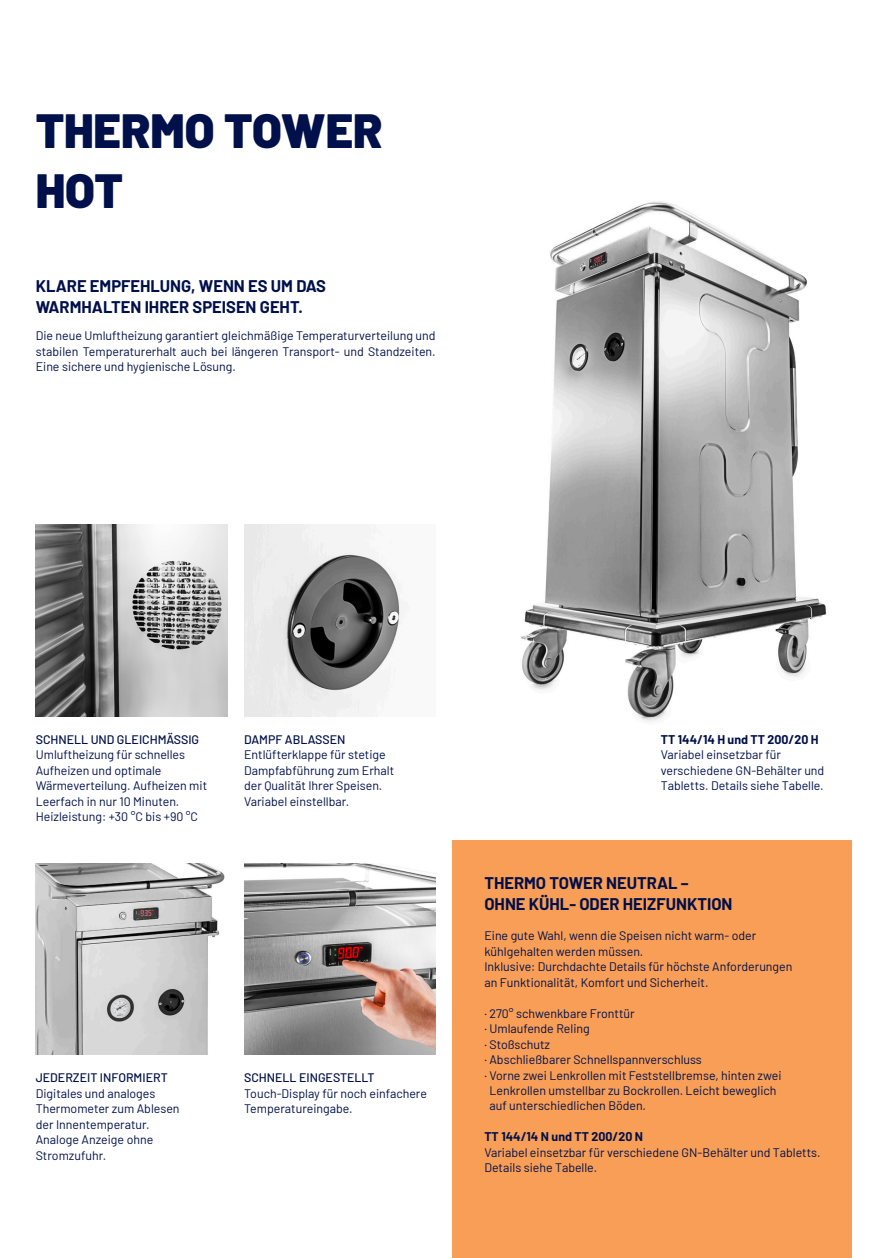
<style>
.page{position:relative;width:888px;height:1258px;background:#fff}
.page>*{position:absolute;margin:0;border:0;box-sizing:border-box;transform-origin:0 0}
.t1{font:900 48px/60px "Barlow";color:#00104a}
.t2{font:700 16.5px/20.7px "Barlow";color:#00104a}
.t3{font:12.3px/15.5px "Barlow";color:#00104a}
.t4{font:500 12.3px "Barlow";color:#00104a}
.t5{font:700 12.3px "Barlow";color:#00104a}
</style>
<div class="page">
<img style="left:36px;top:525px;width:191px;height:191px">
<img style="left:36px;top:863px;width:189px;height:192px">
<img style="left:244px;top:863px;width:191px;height:192px">
<div style="left:452px;top:840px;width:400px;height:418px;background:#f89e56"></div>
<img style="left:521px;top:201px;width:306px;height:521px">
<img style="left:244px;top:525px;width:165px;height:191px">
<h1 class="t1" style="left:36px;top:97px;width:349px">THERMO TOWER<br>HOT</h1>
<h2 class="t2" style="left:36px;top:274px;width:292px">KLARE EMPFEHLUNG, WENN ES UM DAS<br>WARMHALTEN IHRER SPEISEN GEHT.</h2>
<p class="t3" style="left:36px;top:327px;width:401px;text-align:justify">Die neue Umluftheizung garantiert gleichmäßige Temperaturverteilung und stabilen Temperaturerhalt auch bei längeren Transport- und Standzeiten.<br>Eine sichere und hygienische Lösung.</p>
<p class="t4" style="left:36px;top:730px;width:165px">SCHNELL UND GLEICHMÄSSIG</p>
<p class="t3" style="left:36px;top:746px;width:173px">Umluftheizung für schnelles<br>Aufheizen und optimale<br>Wärmeverteilung. Aufheizen mit<br>Leerfach in nur 10 Minuten.<br>Heizleistung: +30 °C bis +90 °C</p>
<p class="t4" style="left:244px;top:730px;width:103px">DAMPF ABLASSEN</p>
<p class="t3" style="left:244px;top:746px;width:152px">Entlüfterklappe für stetige<br>Dampfabführung zum Erhalt der Qualität Ihrer Speisen.<br>Variabel einstellbar.</p>
<p class="t4" style="left:36px;top:1069px;width:134px">JEDERZEIT INFORMIERT</p>
<p class="t3" style="left:36px;top:1085px;width:145px">Digitales und analoges<br>Thermometer zum Ablesen der Innentemperatur.<br>Analoge Anzeige ohne<br>Stromzufuhr.</p>
<p class="t4" style="left:244px;top:1069px;width:132px">SCHNELL EINGESTELLT</p>
<p class="t3" style="left:244px;top:1084px;width:184px">Touch-Display für noch einfachere<br>Temperatureingabe.</p>
<p class="t5" style="left:661px;top:730px;width:159px">TT 144/14 H und TT 200/20 H</p>
<p class="t3" style="left:661px;top:746px;width:165px">Variabel einsetzbar für verschiedene GN-Behälter und<br>Tabletts. Details siehe Tabelle.</p>
<h2 class="t2" style="left:484px;top:871px;width:250px">THERMO TOWER NEUTRAL –<br>OHNE KÜHL- ODER HEIZFUNKTION</h2>
<p class="t3" style="left:484px;top:927px;width:310px">Eine gute Wahl, wenn die Speisen nicht warm- oder kühlgehalten werden müssen.<br>Inklusive: Durchdachte Details für höchste Anforderungen an Funktionalität, Komfort und Sicherheit.</p>
<p class="t3" style="left:484px;top:1004px;width:152px">· 270° schwenkbare Fronttür</p>
<p class="t3" style="left:484px;top:1020px;width:107px">· Umlaufende Reling</p>
<p class="t3" style="left:484px;top:1035px;width:67px">· Stoßschutz</p>
<p class="t3" style="left:484px;top:1051px;width:219px">· Abschließbarer Schnellspannverschluss</p>
<p class="t3" style="left:484px;top:1066px;width:299px">· Vorne zwei Lenkrollen mit Feststellbremse, hinten zwei</p>
<p class="t3" style="left:489px;top:1082px;width:289px">Lenkrollen umstellbar zu Bockrollen. Leicht beweglich</p>
<p class="t3" style="left:489px;top:1097px;width:158px">auf unterschiedlichen Böden.</p>
<p class="t5" style="left:484px;top:1128px;width:160px">TT 144/14 N und TT 200/20 N</p>
<p class="t3" style="left:484px;top:1143px;width:338px">Variabel einsetzbar für verschiedene GN-Behälter und Tabletts.<br>Details siehe Tabelle.</p>
</div>
